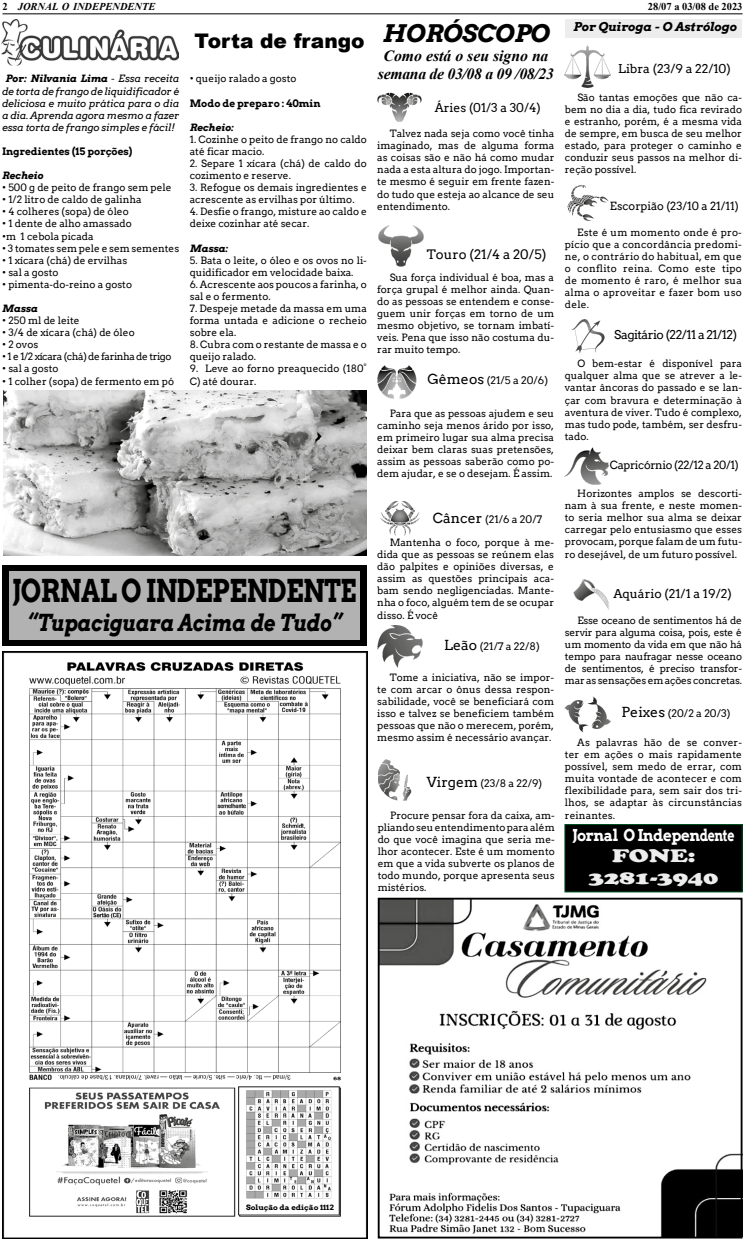
<style>
.page{position:relative;width:745px;height:1241px;background:#fff}
.page>*{position:absolute;margin:0;border:0;box-sizing:border-box;transform-origin:0 0}
.t1{font:700 30.8px "Arvo";letter-spacing:-.02em;color:#000;scale:.85 1}
.t2{font:italic 700 24.24px "Arvo";color:#000}
.t3{font:italic 700 23.45px "Arvo";color:#000;scale:.85 1}
.t4{font:900 20.12px "Arial";color:#000}
.t5{font:900 18.72px/22.5px "Cooper";color:#ededed;text-align:center;scale:1.37 1}
.t6{font:700 16.01px "Arvo";letter-spacing:-.03em;color:#fff;scale:.94 1}
.t7{font:italic 700 15.58px/18.7px "Times New Roman";letter-spacing:-.01em;color:#000;text-align:center}
.t8{font:13.04px "Arvo";color:#000}
.t9{font:12.16px "Arvo";color:#000}
.t10{font:12.16px "Arvo";letter-spacing:-.04em;color:#000}
.t11{font:italic 700 12.16px "Arvo";color:#000}
.t12{font:11.29px "Arvo";letter-spacing:-.03em;color:#000}
.t13{font:11.29px "Arvo";color:#000}
.t14{font:italic 700 10.5px "Times New Roman";color:#000}
.t15{font:700 10.5px "Times New Roman";color:#000}
.t16{font:10.41px "Arvo";color:#000}
.t17{font:10.06px/12.1px "Arvo";color:#000;text-align:justify}
.t18{font:italic 10.06px/12.1px "Arvo";letter-spacing:-.02em;color:#000;text-align:center}
.t19{font:700 10.06px "Arvo";color:#000}
.t20{font:10.06px "Arvo";letter-spacing:-.04em;color:#000}
.t21{font:italic 700 10.06px "Arvo";color:#000}
.t22{font:700 7.17px "Arvo";color:#000;scale:1.08 1}
.s1{font-style:normal}
.s2{font-weight:700}
.s3{font-size:13.83px}
</style>
<div class="page">
<hr style="left:2px;top:13px;width:740px;height:1px;background:#000">
<div style="left:2px;top:565px;width:365px;height:81px;background:#000"></div>
<div style="left:9px;top:571px;width:350px;height:69px;background:#b3b2b2"></div>
<img style="left:377px;top:92px;width:44px;height:30px">
<img style="left:377px;top:365px;width:39px;height:33px">
<img style="left:380px;top:501px;width:40px;height:35px">
<img style="left:377px;top:625px;width:45px;height:42px">
<img style="left:378px;top:759px;width:33px;height:41px">
<img style="left:564px;top:44px;width:45px;height:43px">
<img style="left:567px;top:185px;width:42px;height:35px">
<img style="left:571px;top:319px;width:34px;height:35px">
<img style="left:564px;top:447px;width:44px;height:38px">
<img style="left:564px;top:696px;width:46px;height:36px">
<img style="left:378px;top:226px;width:46px;height:41px">
<img style="left:573px;top:579px;width:37px;height:30px">
<div style="left:564px;top:824px;width:177px;height:67px;background:#000"></div>
<div style="left:564px;top:824px;width:177px;height:67px;border:1px solid #005321"></div>
<img style="left:2px;top:20px;width:177px;height:45px">
<img style="left:380px;top:900px;width:359px;height:335px">
<img style="left:3px;top:390px;width:363px;height:165px">
<img style="left:2px;top:651px;width:365px;height:587px">
<img style="left:238px;top:1086px;width:103px;height:130px">
<div style="left:266px;top:1202px;width:46px;height:11px;background:#fff"></div>
<div style="left:565px;top:20px;width:176px;height:18px;background:#ededed"></div>
<div style="left:377px;top:897px;width:365px;height:341px;border:2px solid #000"></div>
<p class="t14" style="left:2px;top:-1px;width:154px"><span class="s1">2</span> JORNAL O INDEPENDENTE</p>
<p class="t15" style="left:647px;top:-1px;width:96px">28/07 a 03/08 de 2023</p>
<p class="t18" style="left:2px;top:73px;width:178px"><span class="s2">Por: Nilvania Lima</span> <span class="s1">-</span> Essa receita de torta de frango de liquidificador é deliciosa e muito prática para o dia a dia. Aprenda agora mesmo a fazer essa torta de frango simples e fácil!</p>
<p class="t19" style="left:2px;top:145px;width:132px">Ingredientes (15 porções)</p>
<p class="t21" style="left:2px;top:169px;width:42px">Recheio</p>
<p class="t17" style="left:2px;top:181px;width:171px">• 500 g de peito de frango sem pele</p>
<p class="t17" style="left:2px;top:194px;width:141px">• 1/2 litro de caldo de galinha</p>
<p class="t17" style="left:2px;top:206px;width:128px">• 4 colheres (sopa) de óleo</p>
<p class="t17" style="left:2px;top:218px;width:131px">• 1 dente de alho amassado</p>
<p class="t17" style="left:2px;top:230px;width:93px">•m 1 cebola picada</p>
<p class="t17" style="left:2px;top:242px;width:178px">• 3 tomates sem pele e sem sementes</p>
<p class="t17" style="left:2px;top:254px;width:126px">• 1 xícara (chá) de ervilhas</p>
<p class="t17" style="left:2px;top:266px;width:58px">• sal a gosto</p>
<p class="t17" style="left:2px;top:278px;width:131px">• pimenta-do-reino a gosto</p>
<p class="t21" style="left:2px;top:302px;width:37px">Massa</p>
<p class="t17" style="left:2px;top:314px;width:79px">• 250 ml de leite</p>
<p class="t17" style="left:2px;top:326px;width:134px">• 3/4 de xícara (chá) de óleo</p>
<p class="t17" style="left:2px;top:338px;width:38px">• 2 ovos</p>
<p class="t20" style="left:2px;top:350px;width:171px">• 1 e 1/2 xícara (chá) de farinha de trigo</p>
<p class="t17" style="left:2px;top:363px;width:58px">• sal a gosto</p>
<p class="t17" style="left:2px;top:375px;width:173px">• 1 colher (sopa) de fermento em pó</p>
<h3 class="t4" style="left:194px;top:28px;width:171px">Torta de frango</h3>
<p class="t17" style="left:190px;top:73px;width:108px">• queijo ralado a gosto</p>
<p class="t19" style="left:190px;top:97px;width:132px">Modo de preparo : 40min</p>
<p class="t21" style="left:190px;top:121px;width:45px">Recheio:</p>
<p class="t17" style="left:190px;top:133px;width:178px">1. Cozinhe o peito de frango no caldo até ficar macio.</p>
<p class="t17" style="left:190px;top:157px;width:178px">2. Separe 1 xícara (chá) de caldo do cozimento e reserve.</p>
<p class="t17" style="left:190px;top:181px;width:178px">3. Refogue os demais ingredientes e acrescente as ervilhas por último.</p>
<p class="t17" style="left:190px;top:206px;width:178px">4. Desfie o frango, misture ao caldo e deixe cozinhar até secar.</p>
<p class="t21" style="left:190px;top:242px;width:40px">Massa:</p>
<p class="t17" style="left:190px;top:254px;width:178px">5. Bata o leite, o óleo e os ovos no li&shy;quidificador em velocidade baixa.</p>
<p class="t17" style="left:190px;top:278px;width:178px">6. Acrescente aos poucos a farinha, o sal e o fermento.</p>
<p class="t17" style="left:190px;top:302px;width:178px">7. Despeje metade da massa em uma forma untada e adicione o recheio sobre ela.</p>
<p class="t17" style="left:190px;top:338px;width:178px">8. Cubra com o restante de massa e o queijo ralado.</p>
<p class="t17" style="left:190px;top:363px;width:178px">9. Leve ao forno preaquecido (180°<br>C) até dourar.</p>
<h1 class="t1" style="left:13px;top:571px;width:406px">JORNAL O INDEPENDENTE</h1>
<h3 class="t3" style="left:27px;top:608px;width:372px">“Tupaciguara Acima de Tudo”</h3>
<h2 class="t2" style="left:382px;top:18px;width:168px">HORÓSCOPO</h2>
<h3 class="t7" style="left:377px;top:46px;width:177px">Como está o seu signo na semana de 03/08 a 09 /08/23</h3>
<p class="t9" style="left:434px;top:100px;width:107px">Áries (01/3 a 30/4)</p>
<p class="t17" style="left:377px;top:127px;width:178px;text-indent:12px">Talvez nada seja como você tinha imaginado, mas de alguma forma as coisas são e não há como mudar nada a esta altura do jogo. Importan&shy;te mesmo é seguir em frente fazen&shy;do tudo que esteja ao alcance de seu entendimento.</p>
<p class="t8" style="left:426px;top:246px;width:121px">Touro (21/4 a 20/5)</p>
<p class="t17" style="left:377px;top:271px;width:178px;text-indent:12px">Sua força individual é boa, mas a força grupal é melhor ainda. Quan&shy;do as pessoas se entendem e conse&shy;guem unir forças em torno de um mesmo objetivo, se tornam imbatí&shy;veis. Pena que isso não costuma du&shy;rar muito tempo.</p>
<p class="t16" style="left:427px;top:374px;width:122px"><span class="s3">Gêmeos</span> (21/5 a 20/6)</p>
<p class="t17" style="left:377px;top:407px;width:178px;text-indent:12px">Para que as pessoas ajudem e seu caminho seja menos árido por isso, em primeiro lugar sua alma precisa deixar bem claras suas pretensões, assim as pessoas saberão como po&shy;dem ajudar, e se o desejam. É assim.</p>
<p class="t16" style="left:432px;top:512px;width:111px"><span class="s3">Câncer</span> (21/6 a 20/7</p>
<p class="t17" style="left:377px;top:536px;width:178px;text-indent:12px">Mantenha o foco, porque à me&shy;dida que as pessoas se reúnem elas dão palpites e opiniões diversas, e assim as questões principais aca&shy;bam sendo negligenciadas. Mante&shy;nha o foco, alguém tem de se ocupar disso. É você</p>
<p class="t16" style="left:444px;top:639px;width:97px"><span class="s3">Leão</span> (21/7 a 22/8)</p>
<p class="t17" style="left:377px;top:670px;width:178px;text-indent:12px">Tome a iniciativa, não se impor&shy;te com arcar o ônus dessa respon&shy;sabilidade, você se beneficiará com isso e talvez se beneficiem também pessoas que não o merecem, porém, mesmo assim é necessário avançar.</p>
<p class="t16" style="left:426px;top:776px;width:117px"><span class="s3">Virgem</span> (23/8 a 22/9)</p>
<p class="t17" style="left:377px;top:809px;width:178px;text-indent:12px">Procure pensar fora da caixa, am&shy;pliando seu entendimento para além do que você imagina que seria me&shy;lhor acontecer. Este é um momento em que a vida subverte os planos de todo mundo, porque apresenta seus mistérios.</p>
<p class="t11" style="left:573px;top:20px;width:165px">Por Quiroga - O Astrólogo</p>
<p class="t9" style="left:617px;top:61px;width:114px">Libra (23/9 a 22/10)</p>
<p class="t17" style="left:564px;top:91px;width:178px;text-indent:12px">São tantas emoções que não ca&shy;bem no dia a dia, tudo fica revirado e estranho, porém, é a mesma vida de sempre, em busca de seu melhor estado, para proteger o caminho e conduzir seus passos na melhor di&shy;reção possível.</p>
<p class="t13" style="left:609px;top:199px;width:130px">Escorpião (23/10 a 21/11)</p>
<p class="t17" style="left:564px;top:226px;width:178px;text-indent:12px">Este é um momento onde é pro&shy;pício que a concordância predomi&shy;ne, o contrário do habitual, em que o conflito reina. Como este tipo de momento é raro, é melhor sua alma o aproveitar e fazer bom uso dele.</p>
<p class="t10" style="left:614px;top:327px;width:124px">Sagitário (22/11 a 21/12)</p>
<p class="t17" style="left:564px;top:357px;width:178px;text-indent:12px">O bem-estar é disponível para qualquer alma que se atrever a le&shy;vantar âncoras do passado e se lan&shy;çar com bravura e determinação à aventura de viver. Tudo é complexo, mas tudo pode, também, ser desfru&shy;tado.</p>
<p class="t12" style="left:609px;top:458px;width:130px">Capricórnio (22/12 a 20/1)</p>
<p class="t17" style="left:564px;top:487px;width:178px;text-indent:12px">Horizontes amplos se descorti&shy;nam à sua frente, e neste momen&shy;to seria melhor sua alma se deixar carregar pelo entusiasmo que esses provocam, porque falam de um futu&shy;ro desejável, de um futuro possível.</p>
<p class="t9" style="left:613px;top:586px;width:120px">Aquário (21/1 a 19/2)</p>
<p class="t17" style="left:564px;top:614px;width:178px;text-indent:12px">Esse oceano de sentimentos há de servir para alguma coisa, pois, este é um momento da vida em que não há tempo para naufragar nesse oceano de sentimentos, é preciso transfor&shy;mar as sensações em ações concretas.</p>
<p class="t16" style="left:621px;top:707px;width:110px"><span class="s3">Peixes</span> (20/2 a 20/3)</p>
<p class="t17" style="left:564px;top:736px;width:178px;text-indent:12px">As palavras hão de se conver&shy;ter em ações o mais rapidamente possível, sem medo de errar, com muita vontade de acontecer e com flexibilidade para, sem sair dos tri&shy;lhos, se adaptar às circunstâncias reinantes.</p>
<h3 class="t6" style="left:572px;top:825px;width:174px">Jornal O Independente</h3>
<h3 class="t5" style="left:588px;top:844px;width:96px">FONE:<br>3281-3940</h3>
<p class="t22" style="left:246px;top:1202px;width:83px">Solução da edição 1112</p>
</div>
